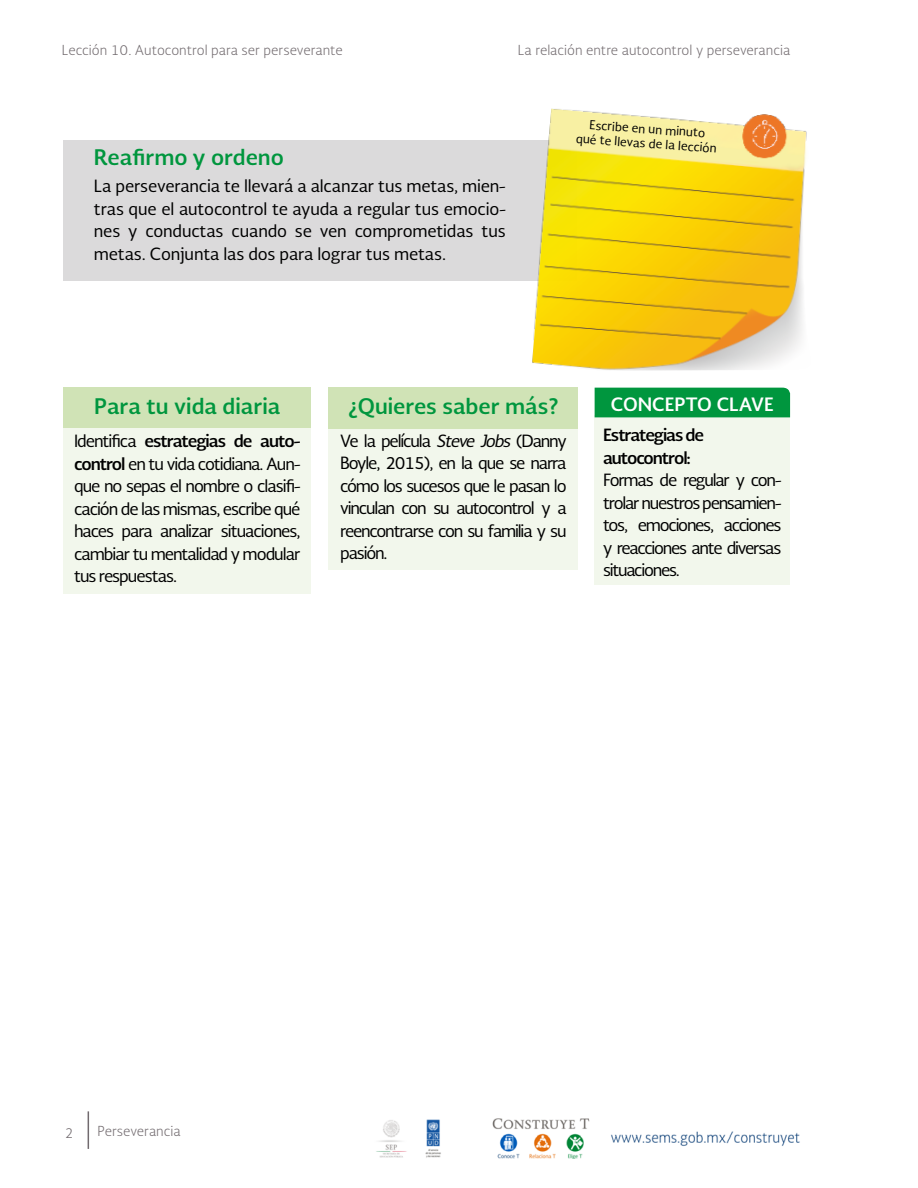
<style>
.page{position:relative;width:918px;height:1188px;background:#fff}
.page>*{position:absolute;margin:0;border:0;box-sizing:border-box;transform-origin:0 0}
.t1{font:700 21px "Soberana Sans";color:#00963e}
.t2{font:700 18px "Soberana Sans";color:#fff}
.t3{font:16.5px/22.5px "Soberana Sans";letter-spacing:-.07em;color:#000;text-align:justify}
.t4{font:700 16.5px/22.5px "Soberana Sans";letter-spacing:-.065em;color:#000}
.t5{font:300 13.5px "Soberana Sans";color:#716a6e}
.t6{font:12px/14.4px "Soberana Sans";color:#000;text-align:center}
.s1{font-weight:700}
.s2{font-style:italic}
</style>
<div class="page">
<hr style="left:88px;top:1111px;width:1px;height:38px;background:#716a6e">
<div style="left:64px;top:140px;width:513px;height:141px;background:#dbdadb"></div>
<img style="left:532px;top:108px;width:275px;height:263px">
<div style="left:329px;top:388px;width:249px;height:41px;background:#d0e3b6"></div>
<div style="left:329px;top:429px;width:249px;height:141px;background:#f2f7ec"></div>
<div style="left:63px;top:388px;width:248px;height:41px;background:#d0e3b6"></div>
<div style="left:63px;top:429px;width:248px;height:165px;background:#f2f7ec"></div>
<div style="left:595px;top:415px;width:195px;height:170px;background:#f2f7ec"></div>
<div style="left:595px;top:388px;width:195px;height:29px;background:#00963e"></div>
<img style="left:376px;top:1118px;width:424px;height:40px">
<p class="t5" style="left:62px;top:41px;width:282px">Lección 10. Autocontrol para ser perseverante</p>
<p class="t5" style="left:518px;top:41px;width:274px">La relación entre autocontrol y perseverancia</p>
<p class="t1" style="left:94px;top:143px;width:191px">Reafirmo y ordeno</p>
<p class="t3" style="left:94px;top:174px;width:413px">La perseverancia te llevará a alcanzar tus metas, mien&shy;tras que el autocontrol te ayuda a regular tus emocio&shy;nes y conductas cuando se ven comprometidas tus metas. Conjunta las dos para lograr tus metas.</p>
<p class="t6" style="left:578px;top:116px;width:143px;rotate:4deg">Escribe en un minuto<br>qué te llevas de la lección</p>
<p class="t1" style="left:94px;top:392px;width:188px">Para tu vida diaria</p>
<p class="t3" style="left:74px;top:429px;width:228px">Identifica <span class="s1">estrategias de auto&shy;control</span> en tu vida cotidiana. Aun&shy;que no sepas el nombre o clasifi&shy;cación de las mismas, escribe qué haces para analizar situaciones, cambiar tu mentalidad y modular tus respuestas.</p>
<p class="t1" style="left:348px;top:392px;width:212px">¿Quieres saber más?</p>
<p class="t3" style="left:340px;top:429px;width:228px">Ve la película <span class="s2">Steve Jobs</span> (Danny Boyle, 2015), en la que se narra cómo los sucesos que le pasan lo vinculan con su autocontrol y a reencontrarse con su familia y su pasión.</p>
<p class="t2" style="left:611px;top:392px;width:164px">CONCEPTO CLAVE</p>
<p class="t4" style="left:603px;top:423px;width:103px">Estrategias de autocontrol:</p>
<p class="t3" style="left:603px;top:468px;width:180px">Formas de regular y con&shy;trolar nuestros pensamien&shy;tos, emociones, acciones y reacciones ante diversas situaciones.</p>
<p class="t5" style="left:65px;top:1124px;width:10px">2</p>
<p class="t5" style="left:98px;top:1122px;width:85px">Perseverancia</p>
</div>
